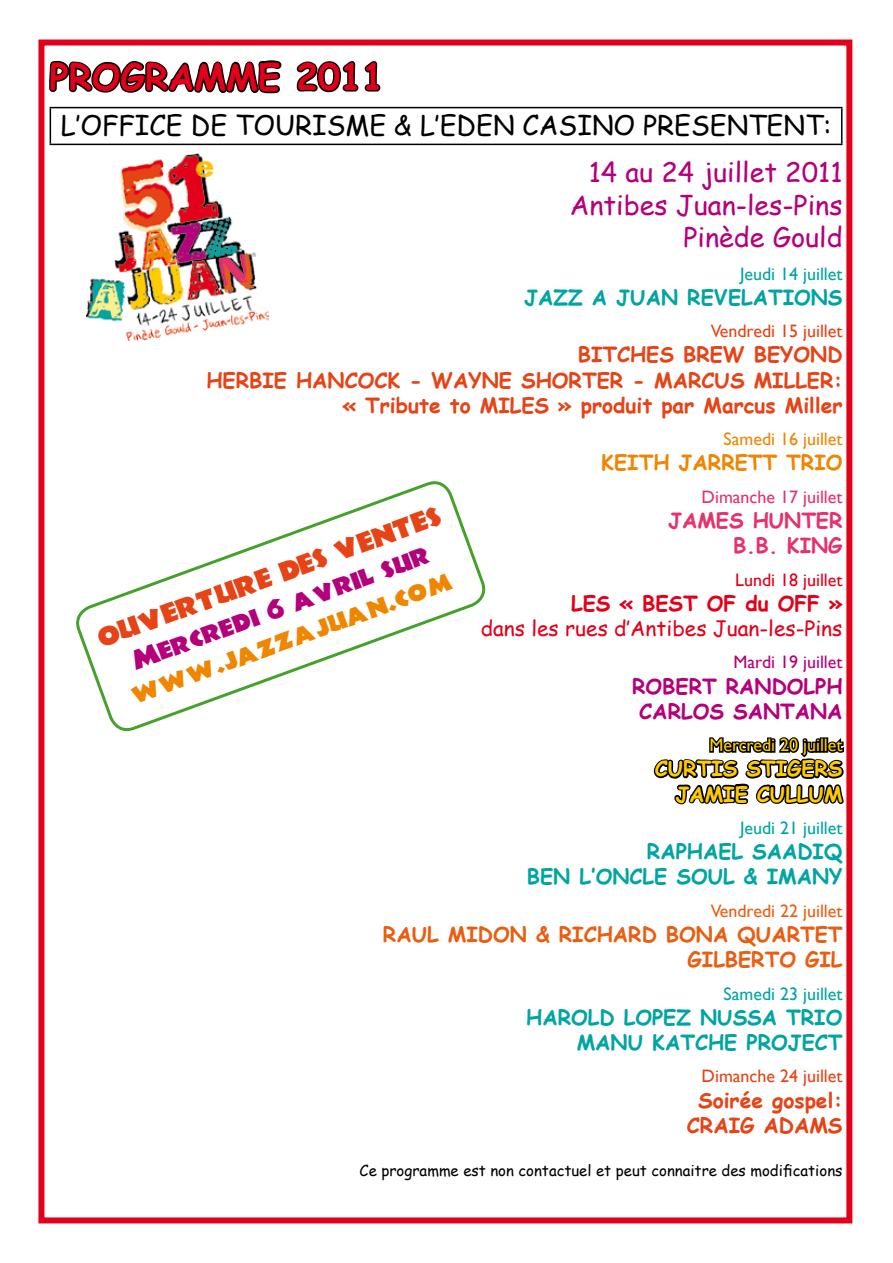
<style>
.page{position:relative;width:893px;height:1263px;background:#fff}
.page>*{position:absolute;margin:0;border:0;box-sizing:border-box;transform-origin:0 0}
.t1{font:700 36px "Comic Sans MS";color:#e2001a}
.t2{font:27px/32.4px "Comic Sans MS";color:#b4007b;text-align:right}
.t3{font:27px "Comic Sans MS";color:#000}
.t4{font:27px "Jungle Fever";color:#e64316}
.t5{font:27px "Jungle Fever";color:#b4007b}
.t6{font:27px "Jungle Fever";color:#f08600}
.t7{font:700 21px/25.2px "Comic Sans MS";color:#e64316;text-align:right}
.t8{font:700 21px/25.2px "Comic Sans MS";color:#00a5a3;text-align:right}
.t9{font:700 21px/25.2px "Comic Sans MS";color:#e95e11;text-align:right}
.t10{font:21px "Comic Sans MS";color:#e2001a}
.t11{font:700 21px/25.2px "Comic Sans MS";color:#b4007b;text-align:center}
.t12{font:700 21px/25.2px "Comic Sans MS";color:#fecc00;text-align:right}
.t13{font:700 21px "Comic Sans MS";color:#00a5a1}
.t14{font:700 21px/25.2px "Comic Sans MS";color:#e5326c;text-align:right}
.t15{font:700 21px "Comic Sans MS";color:#ef8500}
.t16{font:700 21px "Comic Sans MS";color:#e2001a}
.t17{font:18px "Gill Sans";color:#e64316}
.t18{font:18px "Gill Sans";color:#00a5a3}
.t19{font:18px "Gill Sans";color:#e5326c}
.t20{font:18px "Gill Sans";color:#fecc00}
.t21{font:18px "Gill Sans";color:#e95e11}
.t22{font:18px "Gill Sans";color:#ef8500}
.t23{font:18px "Gill Sans";color:#00a5a1}
.t24{font:18px "Gill Sans";color:#e2001a}
.t25{font:18px "Gill Sans";color:#b4007b}
.t26{font:15px "Comic Sans MS";color:#000}
</style>
<div class="page">
<div style="left:38px;top:40px;width:814px;height:1183px;border:6px solid #e2001a"></div>
<svg style="left:49px;top:60px;width:233px;height:34px"></svg>
<svg style="left:296px;top:61px;width:85px;height:32px"></svg>
<hr style="left:50px;top:107px;width:792px;height:1px;background:#000">
<hr style="left:50px;top:108px;width:1px;height:36px;background:#000">
<hr style="left:841px;top:108px;width:1px;height:36px;background:#000">
<hr style="left:50px;top:144px;width:792px;height:1px;background:#000">
<svg style="left:653px;top:733px;width:193px;height:165px"></svg>
<img style="left:86px;top:153px;width:183px;height:187px">
<svg style="left:76px;top:481px;width:410px;height:251px"></svg>
<h1 class="t1" style="left:50px;top:50px;width:336px">PROGRAMME 2011</h1>
<p class="t3" style="left:61px;top:105px;width:772px">L’OFFICE DE TOURISME &amp; L’EDEN CASINO PRESENTENT:</p>
<p class="t2" style="left:570px;top:155px;width:274px">14 au 24 juillet 2011<br>Antibes Juan-les-Pins<br>Pinède Gould</p>
<p class="t23" style="left:740px;top:263px;width:104px">Jeudi 14 juillet</p>
<p class="t13" style="left:524px;top:282px;width:320px">JAZZ A JUAN REVELATIONS</p>
<p class="t17" style="left:711px;top:321px;width:133px">Vendredi 15 juillet</p>
<p class="t7" style="left:206px;top:341px;width:638px">BITCHES BREW BEYOND<br>HERBIE HANCOCK - WAYNE SHORTER - MARCUS MILLER: « Tribute to MILES » produit par Marcus Miller</p>
<p class="t22" style="left:724px;top:429px;width:120px">Samedi 16 juillet</p>
<p class="t15" style="left:601px;top:447px;width:243px">KEITH JARRETT TRIO</p>
<p class="t19" style="left:702px;top:486px;width:142px">Dimanche 17 juillet</p>
<p class="t14" style="left:668px;top:507px;width:176px">JAMES HUNTER<br>B.B. KING</p>
<p class="t24" style="left:735px;top:569px;width:109px">Lundi 18 juillet</p>
<p class="t16" style="left:571px;top:588px;width:273px">LES « BEST OF du OFF »</p>
<p class="t10" style="left:481px;top:613px;width:363px">dans les rues d’Antibes Juan-les-Pins</p>
<p class="t25" style="left:733px;top:652px;width:111px">Mardi 19 juillet</p>
<p class="t11" style="left:632px;top:673px;width:212px">ROBERT RANDOLPH<br>CARLOS SANTANA</p>
<p class="t20" style="left:709px;top:735px;width:135px">Mercredi 20 juillet</p>
<p class="t12" style="left:655px;top:755px;width:189px">CURTIS STIGERS<br>JAMIE CULLUM</p>
<p class="t18" style="left:740px;top:817px;width:104px">Jeudi 21 juillet</p>
<p class="t8" style="left:527px;top:838px;width:317px">RAPHAEL SAADIQ<br>BEN L’ONCLE SOUL &amp; IMANY</p>
<p class="t21" style="left:711px;top:900px;width:133px">Vendredi 22 juillet</p>
<p class="t9" style="left:383px;top:921px;width:461px">RAUL MIDON &amp; RICHARD BONA QUARTET<br>GILBERTO GIL</p>
<p class="t18" style="left:724px;top:983px;width:120px">Samedi 23 juillet</p>
<p class="t8" style="left:526px;top:1004px;width:318px">HAROLD LOPEZ NUSSA TRIO<br>MANU KATCHE PROJECT</p>
<p class="t17" style="left:702px;top:1066px;width:142px">Dimanche 24 juillet</p>
<p class="t7" style="left:687px;top:1087px;width:157px;text-align:center">Soirée gospel:<br>CRAIG ADAMS</p>
<p class="t26" style="left:360px;top:1159px;width:484px">Ce programme est non contactuel et peut connaitre des modifications</p>
<p class="t4" style="left:93px;top:623px;width:365px;rotate:-20deg">OUVERTURE DES VENTES</p>
<p class="t5" style="left:127px;top:645px;width:316px;rotate:-20deg">Mercredi 6 avril sur</p>
<p class="t6" style="left:127px;top:680px;width:341px;rotate:-20deg">www.jazzajuan.com</p>
</div>
